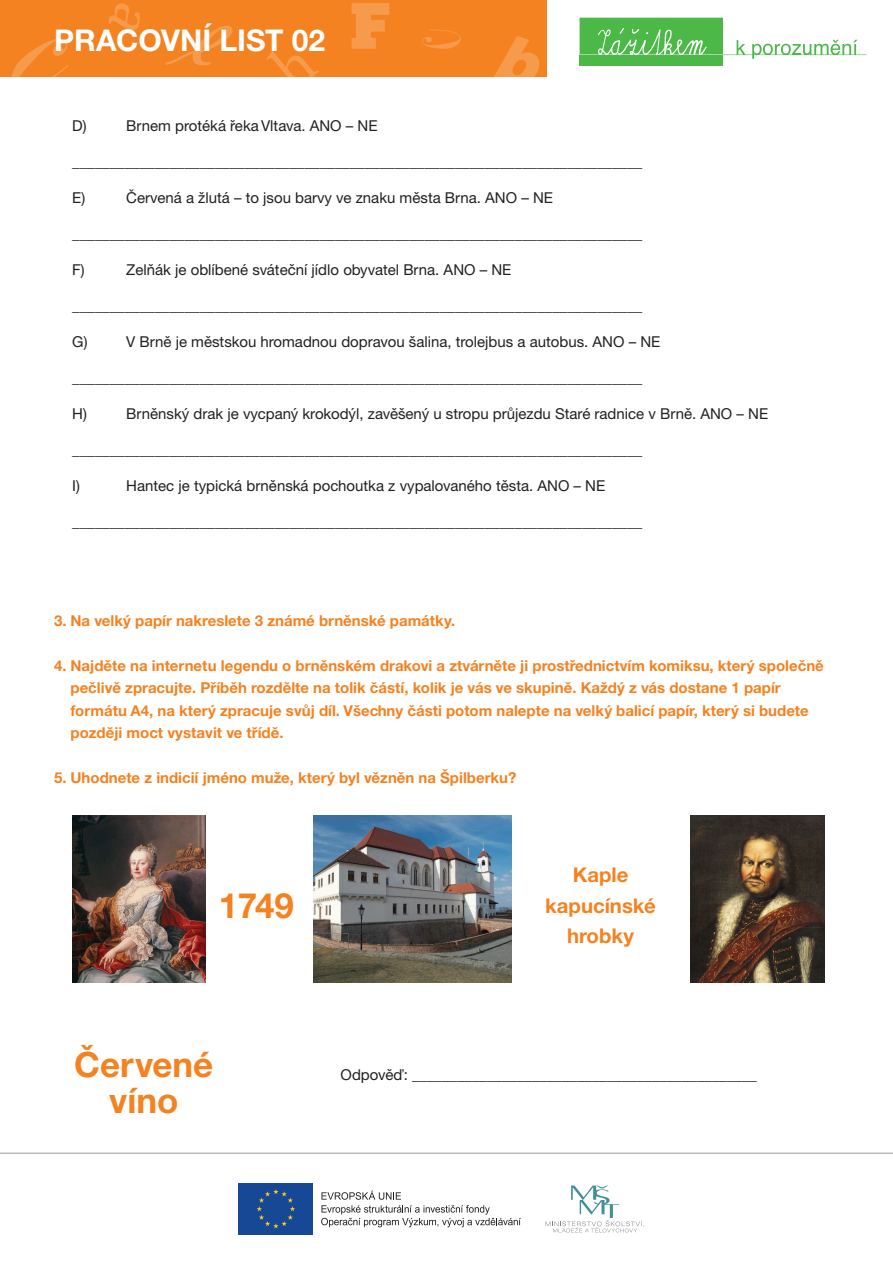
<style>
.page{position:relative;width:893px;height:1263px;background:#fff}
.page>*{position:absolute;margin:0;border:0;box-sizing:border-box;transform-origin:0 0}
.t1{font:700 34.95px/36px "Helvetica Neue CE";color:#f58220;text-align:center}
.t2{font:700 30px "Helvetica Neue CE";color:#fff}
.t3{font:700 20.4px/30.5px "Helvetica Neue CE";color:#f58220;text-align:center}
.t4{font:15px "Helvetica Neue CE";color:#231f20}
.t5{font:700 15px "Helvetica Neue CE";color:#f58220}
</style>
<div class="page">
<div style="left:0;top:0;width:893px;height:77px;background:#f58220"></div>
<svg style="left:109px;top:3px;width:31px;height:28px"></svg>
<svg style="left:494px;top:36px;width:46px;height:41px"></svg>
<svg style="left:12px;top:38px;width:57px;height:39px"></svg>
<svg style="left:165px;top:26px;width:67px;height:39px"></svg>
<svg style="left:352px;top:3px;width:37px;height:46px"></svg>
<svg style="left:266px;top:51px;width:53px;height:26px"></svg>
<svg style="left:422px;top:29px;width:39px;height:20px"></svg>
<div style="left:547px;top:0;width:346px;height:88px;background:#fff"></div>
<svg style="left:580px;top:17px;width:287px;height:49px"></svg>
<hr style="left:0;top:1152px;width:893px;height:2px;background:#231f20">
<svg style="left:321px;top:1190px;width:200px;height:37px"></svg>
<div style="left:237px;top:1181px;width:78px;height:56px;background:linear-gradient(to right,#fff,#fff)"></div>
<div style="left:239px;top:1183px;width:74px;height:51px;background:#174895"></div>
<svg style="left:257px;top:1189px;width:38px;height:39px"></svg>
<svg style="left:545px;top:1185px;width:100px;height:47px"></svg>
<img style="left:72px;top:815px;width:134px;height:167px">
<img style="left:690px;top:815px;width:134px;height:167px">
<img style="left:313px;top:815px;width:199px;height:167px">
<h2 class="t2" style="left:54px;top:22px;width:273px">PRACOVNÍ LIST 02</h2>
<p class="t4" style="left:72px;top:117px;width:16px">D)</p>
<p class="t4" style="left:126px;top:117px;width:253px">Brnem protéká řeka Vltava. ANO – NE</p>
<p class="t4" style="left:72px;top:153px;width:571px">____________________________________________________________________________</p>
<p class="t4" style="left:72px;top:189px;width:15px">E)</p>
<p class="t4" style="left:126px;top:189px;width:428px">Červená a žlutá – to jsou barvy ve znaku města Brna. ANO – NE</p>
<p class="t4" style="left:72px;top:225px;width:571px">____________________________________________________________________________</p>
<p class="t4" style="left:72px;top:261px;width:14px">F)</p>
<p class="t4" style="left:126px;top:261px;width:387px">Zelňák je oblíbené sváteční jídlo obyvatel Brna. ANO – NE</p>
<p class="t4" style="left:72px;top:297px;width:571px">____________________________________________________________________________</p>
<p class="t4" style="left:72px;top:333px;width:17px">G)</p>
<p class="t4" style="left:126px;top:333px;width:536px">V Brně je městskou hromadnou dopravou šalina, trolejbus a autobus. ANO – NE</p>
<p class="t4" style="left:72px;top:369px;width:571px">____________________________________________________________________________</p>
<p class="t4" style="left:72px;top:405px;width:16px">H)</p>
<p class="t4" style="left:126px;top:405px;width:643px">Brněnský drak je vycpaný krokodýl, zavěšený u stropu průjezdu Staré radnice v Brně. ANO – NE</p>
<p class="t4" style="left:72px;top:441px;width:571px">____________________________________________________________________________</p>
<p class="t4" style="left:72px;top:477px;width:9px">I)</p>
<p class="t4" style="left:126px;top:477px;width:480px">Hantec je typická brněnská pochoutka z vypalovaného těsta. ANO – NE</p>
<p class="t4" style="left:72px;top:513px;width:571px">____________________________________________________________________________</p>
<p class="t5" style="left:54px;top:611px;width:403px">3. Na velký papír nakreslete 3 známé brněnské památky.</p>
<p class="t5" style="left:54px;top:656px;width:771px">4. Najděte na internetu legendu o brněnském drakovi a ztvárněte ji prostřednictvím komiksu, který společně</p>
<p class="t5" style="left:70px;top:678px;width:712px">pečlivě zpracujte. Příběh rozdělte na tolik částí, kolik je vás ve skupině. Každý z vás dostane 1 papír</p>
<p class="t5" style="left:70px;top:701px;width:740px">formátu A4, na který zpracuje svůj díl. Všechny části potom nalepte na velký balicí papír, který si budete</p>
<p class="t5" style="left:70px;top:723px;width:215px">později moct vystavit ve třídě.</p>
<p class="t5" style="left:54px;top:768px;width:464px">5. Uhodnete z indicií jméno muže, který byl vězněn na Špilberku?</p>
<p class="t1" style="left:219px;top:888px;width:77px">1749</p>
<p class="t1" style="left:74px;top:1047px;width:141px">Červené víno</p>
<p class="t3" style="left:573px;top:860px;width:57px">Kaple</p>
<p class="t3" style="left:545px;top:890px;width:112px">kapucínské hrobky</p>
<p class="t4" style="left:341px;top:1066px;width:418px">Odpověď: ______________________________________________</p>
</div>
